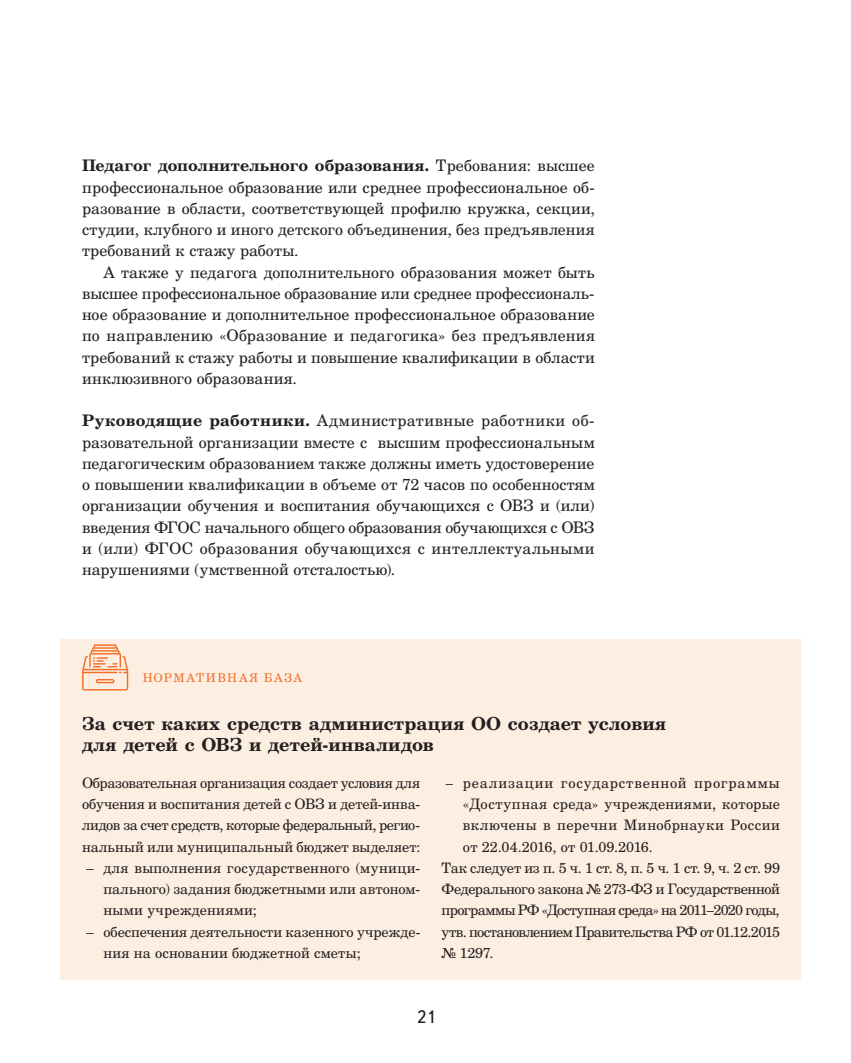
<style>
.page{position:relative;width:851px;height:1063px;background:#fff}
.page>*{position:absolute;margin:0;border:0;box-sizing:border-box;transform-origin:0 0}
.t1{font:700 18px/21.3px "Century Schlbk Cyr";letter-spacing:.01em;color:#231f20}
.t2{font:18px "Text Book C";color:#231f20}
.t3{font:15.9px/21.3px "Century Schlbk Cyr";letter-spacing:.015em;color:#231f20;text-align:justify}
.t4{font:14.4px/21.3px "Century Schlbk Cyr";letter-spacing:.005em;color:#231f20;text-align:justify}
.t5{font:14.4px "Century Schlbk Cyr";letter-spacing:-.04em;color:#231f20}
.t6{font:14.4px "Century Schlbk Cyr";letter-spacing:-.045em;color:#231f20}
.t7{font:14.4px "Century Schlbk Cyr";letter-spacing:-.025em;color:#231f20}
.t8{font:14.4px "Century Schlbk Cyr";letter-spacing:.03em;color:#231f20}
.t9{font:14.4px "Century Schlbk Cyr";letter-spacing:.06em;color:#231f20}
.t10{font:14.4px "Century Schlbk Cyr";letter-spacing:.035em;color:#231f20}
.t11{font:12px "Century Schlbk Cyr";letter-spacing:.115em;color:#f36e2a}
.s1{font-weight:700}
</style>
<div class="page">
<div style="left:61px;top:639px;width:740px;height:340px;background:#fdeee2"></div>
<svg style="left:82px;top:644px;width:46px;height:47px"></svg>
<p class="t3" style="left:82px;top:155px;width:514px"><span class="s1">Педагог дополнительного образования.</span> Требования: высшее профессиональное образование или среднее профессиональное об&shy;разование в области, соответствующей профилю кружка, секции, студии, клубного и иного детского объединения, без предъявления требований к стажу работы.</p>
<p class="t3" style="left:82px;top:261px;width:514px;text-indent:21px">А также у педагога дополнительного образования может быть высшее профессиональное образование или среднее профессиональ&shy;ное образование и дополнительное профессиональное образование по направлению «Образование и педагогика» без предъявления требований к стажу работы и повышение квалификации в области инклюзивного образования.</p>
<p class="t3" style="left:82px;top:410px;width:514px"><span class="s1">Руководящие работники.</span> Административные работники об&shy;разовательной организации вместе с высшим профессиональным педагогическим образованием также должны иметь удостоверение о повышении квалификации в объеме от 72 часов по особенностям организации обучения и воспитания обучающихся с ОВЗ и (или) введения ФГОС начального общего образования обучающихся с ОВЗ и (или) ФГОС образования обучающихся с интеллектуальными нарушениями (умственной отсталостью).</p>
<p class="t11" style="left:143px;top:670px;width:161px">НОРМАТИВНАЯ БАЗА</p>
<p class="t1" style="left:82px;top:712px;width:585px">За счет каких средств администрация ОО создает условия для детей с ОВЗ и детей-инвалидов</p>
<p class="t4" style="left:82px;top:772px;width:340px">Образовательная организация создает условия для обучения и воспитания детей с ОВЗ и детей-инва&shy;лидов за счет средств, которые федеральный, регио&shy;нальный или муниципальный бюджет выделяет:</p>
<p class="t4" style="left:103px;top:857px;width:318px;text-indent:-17px">– для выполнения государственного (муници&shy;пального) задания бюджетными или автоном&shy;ными учреждениями;</p>
<p class="t4" style="left:103px;top:920px;width:318px;text-indent:-17px">– обеспечения деятельности казенного учрежде&shy;ния на основании бюджетной сметы;</p>
<p class="t9" style="left:446px;top:774px;width:335px">– реализации государственной программы</p>
<p class="t8" style="left:463px;top:795px;width:318px">«Дос туп ная среда» учреждениями, которые</p>
<p class="t10" style="left:463px;top:816px;width:318px">включены в перечни Минобрнауки России</p>
<p class="t4" style="left:463px;top:835px;width:191px">от 22.04.2016, от 01.09.2016.</p>
<p class="t4" style="left:441px;top:857px;width:340px">Так следует из п. 5 ч. 1 ст. 8, п. 5 ч. 1 ст. 9, ч. 2 ст. 99</p>
<p class="t7" style="left:441px;top:880px;width:340px">Федерального закона № 273-ФЗ и Государственной</p>
<p class="t6" style="left:441px;top:901px;width:339px">программы РФ «Доступная среда» на 2011–2020 годы,</p>
<p class="t5" style="left:441px;top:922px;width:340px">утв. постановлением Правительства РФ от 01.12.2015</p>
<p class="t4" style="left:441px;top:942px;width:53px">№ 1297.</p>
<p class="t2" style="left:417px;top:1007px;width:20px">21</p>
</div>
